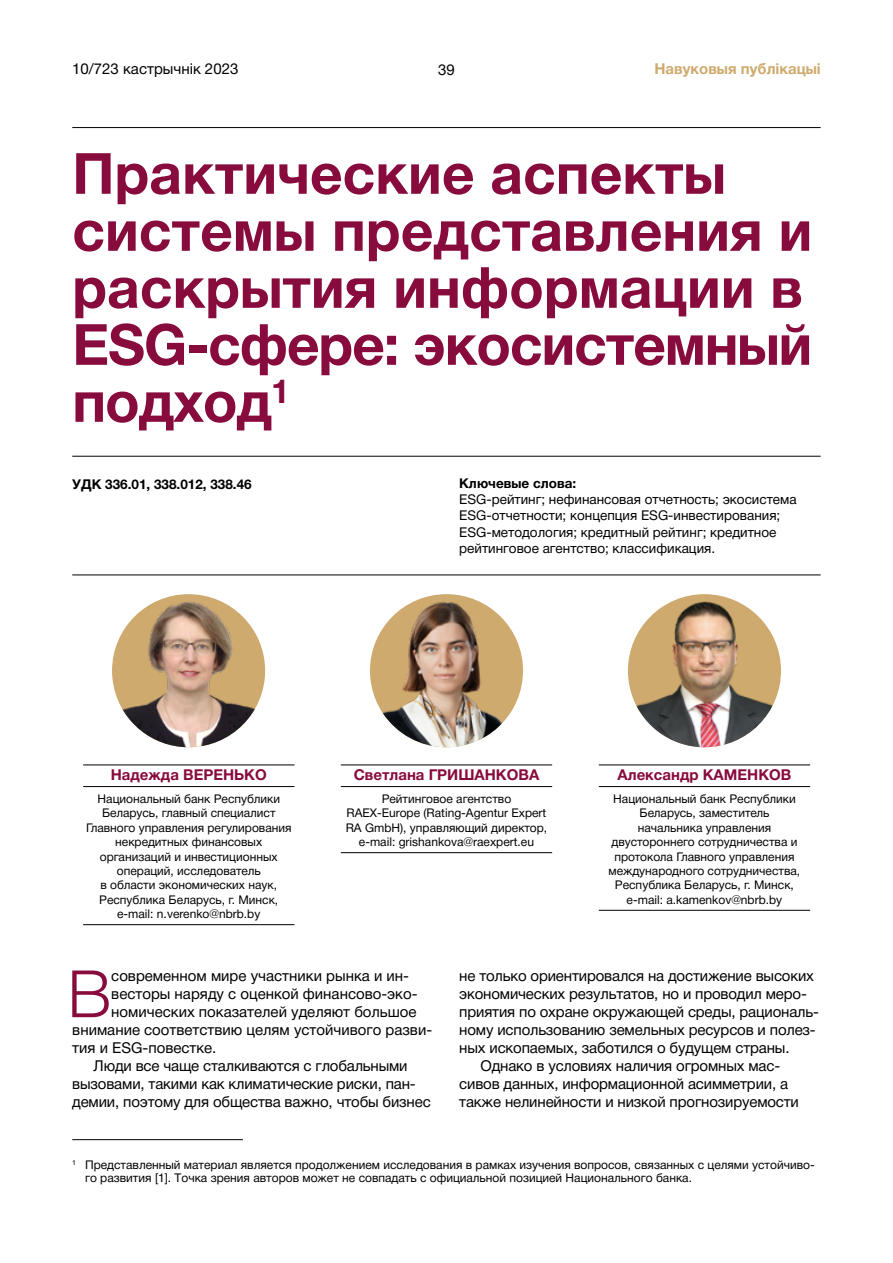
<style>
.page{position:relative;width:893px;height:1263px;background:#fff}
.page>*{position:absolute;margin:0;border:0;box-sizing:border-box;transform-origin:0 0}
.t1{font:300 65.55px "Helvetica Neue Cyr";color:#880b3d}
.t2{font:700 57px/57px "Helvetica Neue Cyr";color:#880b3d}
.t3{font:15px "Helvetica Neue Cyr";letter-spacing:-.01em;color:#000}
.t4{font:700 15px "Helvetica Neue Cyr";color:#880b3d}
.t5{font:700 15px "Helvetica Neue Cyr";color:#cfaa6e}
.t6{font:13.5px/16.2px "Helvetica Neue Cyr";color:#000}
.t7{font:700 13.5px "Helvetica Neue Cyr";color:#000}
.t8{font:12px/14.4px "Helvetica Neue Cyr";color:#000;text-align:center}
</style>
<div class="page">
<hr style="left:72px;top:127px;width:749px;height:1px;background:#000">
<img style="left:114px;top:594px;width:151px;height:153px">
<hr style="left:72px;top:456px;width:749px;height:1px;background:#000">
<hr style="left:72px;top:574px;width:749px;height:1px;background:#000">
<hr style="left:341px;top:765px;width:211px;height:1px;background:#000">
<hr style="left:341px;top:786px;width:211px;height:1px;background:#000">
<hr style="left:341px;top:852px;width:211px;height:1px;background:#000">
<hr style="left:83px;top:765px;width:211px;height:1px;background:#000">
<hr style="left:83px;top:786px;width:211px;height:1px;background:#000">
<hr style="left:83px;top:924px;width:211px;height:1px;background:#000">
<hr style="left:599px;top:765px;width:211px;height:1px;background:#000">
<hr style="left:599px;top:786px;width:211px;height:1px;background:#000">
<hr style="left:599px;top:910px;width:211px;height:1px;background:#000">
<div style="left:370px;top:594px;width:153px;height:153px;background:#cfaa6e;border-radius:50%"></div>
<img style="left:383px;top:598px;width:121px;height:149px">
<img style="left:630px;top:594px;width:151px;height:153px">
<hr style="left:72px;top:1139px;width:171px;height:1px;background:#000">
<p class="t3" style="left:72px;top:61px;width:168px">10/723 кастрычнік 2023</p>
<p class="t3" style="left:438px;top:61px;width:18px">39</p>
<p class="t5" style="left:654px;top:61px;width:168px">Навуковыя публікацыі</p>
<h2 class="t2" style="left:72px;top:146px;width:741px">Практические аспекты системы представления и раскрытия информации в<br>ESG-сфере: экосистемный подход<sup>1</sup></h2>
<p class="t7" style="left:72px;top:476px;width:181px">УДК 336.01, 338.012, 338.46</p>
<p class="t7" style="left:459px;top:476px;width:119px">Ключевые слова:</p>
<p class="t6" style="left:459px;top:491px;width:339px">ESG-рейтинг; нефинансовая отчетность; экосистема ESG-отчетности; концепция ESG-инвестирования; ESG-методология; кредитный рейтинг; кредитное рейтинговое агентство; классификация.</p>
<p class="t4" style="left:111px;top:766px;width:157px">Надежда ВЕРЕНЬКО</p>
<p class="t8" style="left:86px;top:791px;width:207px">Национальный банк Республики<br>Беларусь, главный специалист<br>Главного управления регулирования некредитных финансовых организаций и инвестиционных операций, исследователь<br>в области экономических наук,<br>Республика Беларусь, г. Минск, e-mail: n.verenko@nbrb.by</p>
<p class="t4" style="left:354px;top:766px;width:187px">Светлана ГРИШАНКОВА</p>
<p class="t8" style="left:346px;top:791px;width:203px">Рейтинговое агентство<br>RAEX-Europe (Rating-Agentur Expert<br>RA GmbH), управляющий директор, e-mail: grishankova@raexpert.eu</p>
<p class="t4" style="left:617px;top:766px;width:175px">Александр КАМЕНКОВ</p>
<p class="t8" style="left:609px;top:791px;width:193px">Национальный банк Республики<br>Беларусь, заместитель начальника управления двустороннего сотрудничества и протокола Главного управления международного сотрудничества,<br>Республика Беларусь, г. Минск, e-mail: a.kamenkov@nbrb.by</p>
<h1 class="t1" style="left:68px;top:958px;width:45px">В</h1>
<p class="t3" style="left:111px;top:968px;width:299px">современном мире участники рынка и ин-</p>
<p class="t3" style="left:111px;top:986px;width:308px">весторы наряду с оценкой финансово-эко-</p>
<p class="t3" style="left:111px;top:1004px;width:307px">номических показателей уделяют большое</p>
<p class="t3" style="left:72px;top:1022px;width:361px">внимание соответствию целям устойчивого разви-</p>
<p class="t3" style="left:72px;top:1040px;width:146px">тия и ESG-повестке.</p>
<p class="t3" style="left:94px;top:1058px;width:316px">Люди все чаще сталкиваются с глобальными</p>
<p class="t3" style="left:72px;top:1076px;width:345px">вызовами, такими как климатические риски, пан-</p>
<p class="t3" style="left:72px;top:1094px;width:360px">демии, поэтому для общества важно, чтобы бизнес</p>
<p class="t3" style="left:459px;top:968px;width:356px">не только ориентировался на достижение высоких</p>
<p class="t3" style="left:459px;top:986px;width:349px">экономических результатов, но и проводил меро-</p>
<p class="t3" style="left:459px;top:1004px;width:361px">приятия по охране окружающей среды, рациональ-</p>
<p class="t3" style="left:459px;top:1022px;width:358px">ному использованию земельных ресурсов и полез-</p>
<p class="t3" style="left:459px;top:1040px;width:332px">ных ископаемых, заботился о будущем страны.</p>
<p class="t3" style="left:480px;top:1058px;width:301px">Однако в условиях наличия огромных мас-</p>
<p class="t3" style="left:459px;top:1076px;width:330px">сивов данных, информационной асимметрии, а</p>
<p class="t3" style="left:459px;top:1094px;width:341px">также нелинейности и низкой прогнозируемости</p>
<p class="t8" style="left:85px;top:1158px;width:731px;line-height:13.5px;text-align:left;text-indent:-13px"><sup>1</sup> Представленный материал является продолжением исследования в рамках изучения вопросов, связанных с целями устойчиво&shy;го развития [1]. Точка зрения авторов может не совпадать с официальной позицией Национального банка.</p>
</div>
